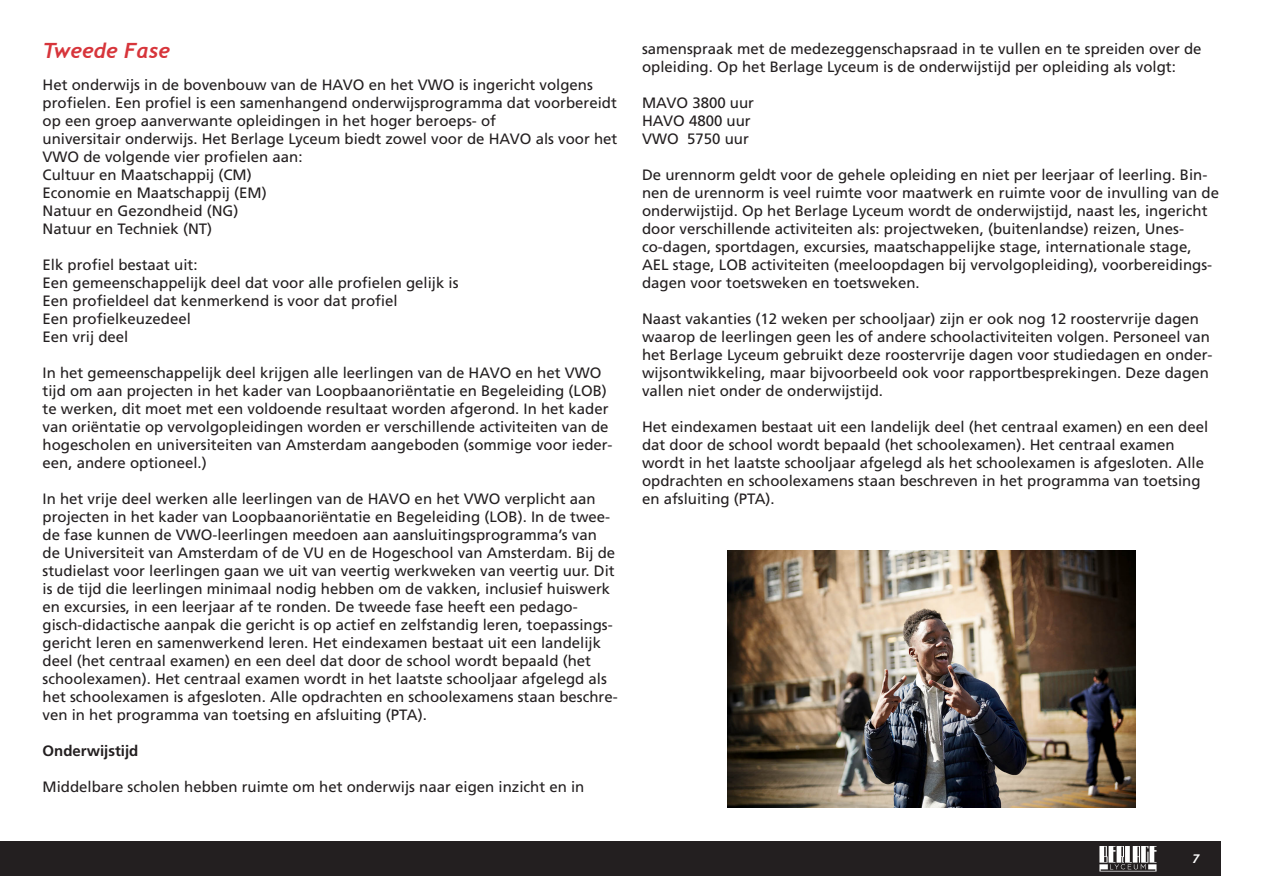
<style>
.page{position:relative;width:1263px;height:893px;background:#fff}
.page>*{position:absolute;margin:0;border:0;box-sizing:border-box;transform-origin:0 0}
.Kop_Klein{font:italic 700 21px "Trebuchet";color:#d7353b}
.Frutiger_platte_tekst{font:15px/18px "Frutiger LT Std";color:#231f20}
.Frutiger_platte_tekst-2{font:700 15px "Frutiger LT Std";color:#231f20}
.t1{font:italic 700 12px "Trebuchet";color:#fff}
</style>
<div class="page">
<div style="left:0;top:842px;width:1220px;height:34px;background:#231f20"></div>
<svg style="left:1099px;top:846px;width:57px;height:25px"></svg>
<img style="left:727px;top:551px;width:408px;height:257px">
<p class="Kop_Klein" style="left:43px;top:38px;width:129px">Tweede Fase</p>
<p class="Frutiger_platte_tekst" style="left:43px;top:76px;width:576px">Het onderwijs in de bovenbouw van de HAVO en het VWO is ingericht volgens profielen. Een profiel is een samenhangend onderwijsprogramma dat voorbereidt op een groep aanverwante opleidingen in het hoger beroeps- of</p>
<p class="Frutiger_platte_tekst" style="left:43px;top:130px;width:576px">universitair onderwijs. Het Berlage Lyceum biedt zowel voor de HAVO als voor het<br>VWO de volgende vier profielen aan:</p>
<p class="Frutiger_platte_tekst" style="left:43px;top:166px;width:211px">Cultuur en Maatschappij (CM)</p>
<p class="Frutiger_platte_tekst" style="left:43px;top:184px;width:226px">Economie en Maatschappij (EM)</p>
<p class="Frutiger_platte_tekst" style="left:43px;top:202px;width:197px">Natuur en Gezondheid (NG)</p>
<p class="Frutiger_platte_tekst" style="left:43px;top:220px;width:171px">Natuur en Techniek (NT)</p>
<p class="Frutiger_platte_tekst" style="left:43px;top:256px;width:157px">Elk profiel bestaat uit:</p>
<p class="Frutiger_platte_tekst" style="left:43px;top:274px;width:417px">Een gemeenschappelijk deel dat voor alle profielen gelijk is</p>
<p class="Frutiger_platte_tekst" style="left:43px;top:292px;width:357px">Een profieldeel dat kenmerkend is voor dat profiel</p>
<p class="Frutiger_platte_tekst" style="left:43px;top:310px;width:150px">Een profielkeuzedeel</p>
<p class="Frutiger_platte_tekst" style="left:43px;top:328px;width:87px">Een vrij deel</p>
<p class="Frutiger_platte_tekst" style="left:43px;top:364px;width:571px">In het gemeenschappelijk deel krijgen alle leerlingen van de HAVO en het VWO tijd om aan projecten in het kader van Loopbaanoriëntatie en Begeleiding (LOB) te werken, dit moet met een voldoende resultaat worden afgerond. In het kader van oriëntatie op vervolgopleidingen worden er verschillende activiteiten van de hogescholen en universiteiten van Amsterdam aangeboden (sommige voor ieder&shy;een, andere optioneel.)</p>
<p class="Frutiger_platte_tekst" style="left:43px;top:490px;width:577px">In het vrije deel werken alle leerlingen van de HAVO en het VWO verplicht aan projecten in het kader van Loopbaanoriëntatie en Begeleiding (LOB). In de twee&shy;de fase kunnen de VWO-leerlingen meedoen aan aansluitingsprogramma’s van de Universiteit van Amsterdam of de VU en de Hogeschool van Amsterdam. Bij de studielast voor leerlingen gaan we uit van veertig werkweken van veertig uur. Dit is de tijd die leerlingen minimaal nodig hebben om de vakken, inclusief huiswerk en excursies, in een leerjaar af te ronden. De tweede fase heeft een pedago&shy;gisch-didactische aanpak die gericht is op actief en zelfstandig leren, toepassings&shy;gericht leren en samenwerkend leren. Het eindexamen bestaat uit een landelijk deel (het centraal examen) en een deel dat door de school wordt bepaald (het schoolexamen). Het centraal examen wordt in het laatste schooljaar afgelegd als het schoolexamen is afgesloten. Alle opdrachten en schoolexamens staan beschre&shy;ven in het programma van toetsing en afsluiting (PTA).</p>
<p class="Frutiger_platte_tekst-2" style="left:43px;top:742px;width:97px">Onderwijstijd</p>
<p class="Frutiger_platte_tekst" style="left:43px;top:778px;width:543px">Middelbare scholen hebben ruimte om het onderwijs naar eigen inzicht en in</p>
<p class="Frutiger_platte_tekst" style="left:642px;top:40px;width:561px">samenspraak met de medezeggenschapsraad in te vullen en te spreiden over de opleiding. Op het Berlage Lyceum is de onderwijstijd per opleiding als volgt:</p>
<p class="Frutiger_platte_tekst" style="left:642px;top:94px;width:113px">MAVO 3800 uur</p>
<p class="Frutiger_platte_tekst" style="left:642px;top:112px;width:110px">HAVO 4800 uur</p>
<p class="Frutiger_platte_tekst" style="left:642px;top:130px;width:108px">VWO 5750 uur</p>
<p class="Frutiger_platte_tekst" style="left:642px;top:166px;width:578px">De urennorm geldt voor de gehele opleiding en niet per leerjaar of leerling. Bin&shy;nen de urennorm is veel ruimte voor maatwerk en ruimte voor de invulling van de onderwijstijd. Op het Berlage Lyceum wordt de onderwijstijd, naast les, ingericht door verschillende activiteiten als: projectweken, (buitenlandse) reizen, Unes&shy;co-dagen, sportdagen, excursies, maatschappelijke stage, internationale stage, AEL stage, LOB activiteiten (meeloopdagen bij vervolgopleiding), voorbereidings&shy;dagen voor toetsweken en toetsweken.</p>
<p class="Frutiger_platte_tekst" style="left:642px;top:310px;width:572px">Naast vakanties (12 weken per schooljaar) zijn er ook nog 12 roostervrije dagen waarop de leerlingen geen les of andere schoolactiviteiten volgen. Personeel van het Berlage Lyceum gebruikt deze roostervrije dagen voor studiedagen en onder&shy;wijsontwikkeling, maar bijvoorbeeld ook voor rapportbesprekingen. Deze dagen vallen niet onder de onderwijstijd.</p>
<p class="Frutiger_platte_tekst" style="left:642px;top:418px;width:568px">Het eindexamen bestaat uit een landelijk deel (het centraal examen) en een deel dat door de school wordt bepaald (het schoolexamen). Het centraal examen wordt in het laatste schooljaar afgelegd als het schoolexamen is afgesloten. Alle opdrachten en schoolexamens staan beschreven in het programma van toetsing en afsluiting (PTA).</p>
<p class="t1" style="left:1192px;top:852px;width:9px">7</p>
</div>
